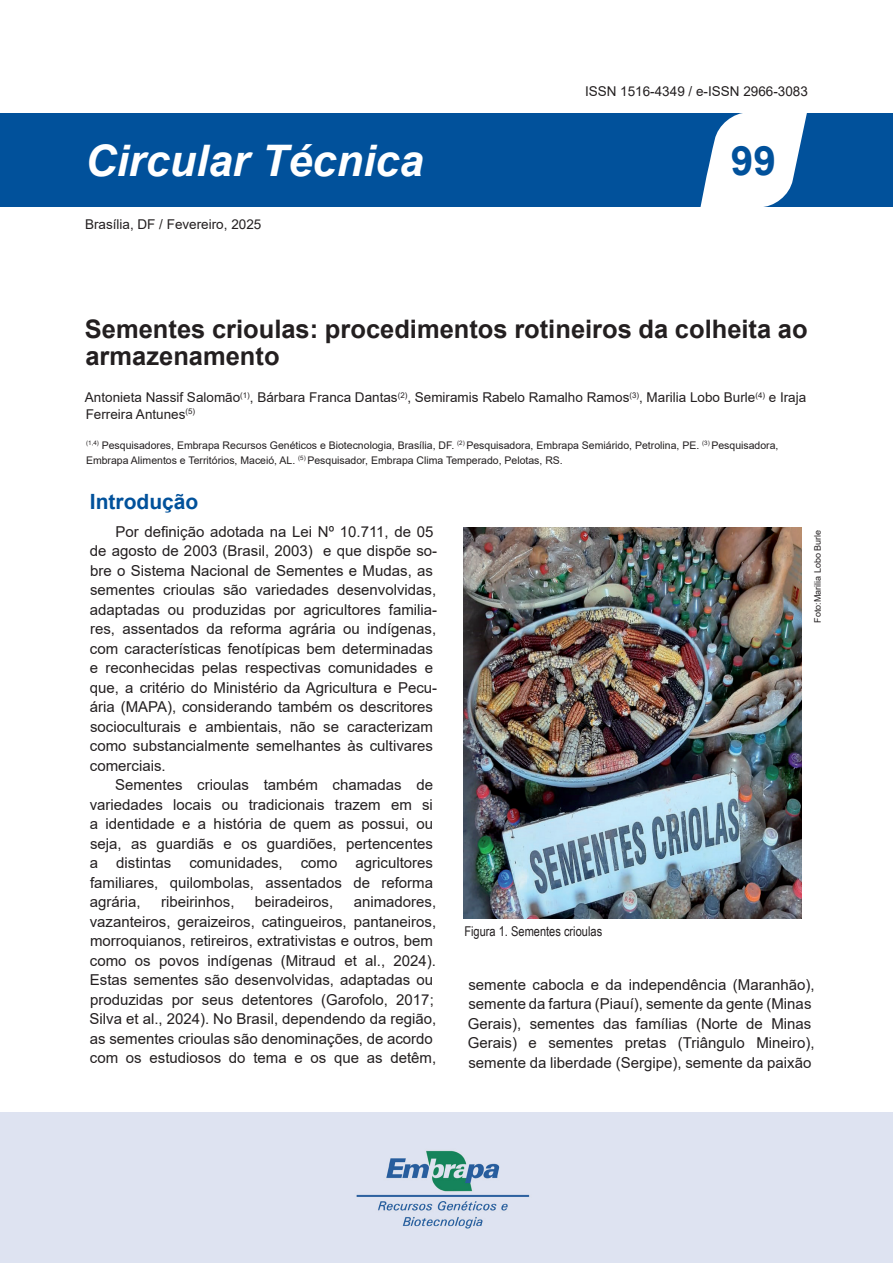
<style>
.page{position:relative;width:893px;height:1263px;background:#fff}
.page>*{position:absolute;margin:0;border:0;box-sizing:border-box;transform-origin:0 0}
.t1{font:italic 700 43.5px "Arial";color:#fff}
.t2{font:700 40.5px "Arial";color:#01519b}
.t3{font:700 25.5px/27px "Arial";color:#231f20}
.t4{font:700 21px "Arial";color:#01519b}
.t5{font:15px/19.5px "Arial";color:#231f20}
.t6{font:13.5px/16.5px "Arial";color:#231f20}
.t7{font:13.5px "Arial Narrow";color:#231f20}
.t8{font:10.5px/15px "Arial";color:#231f20}
.t9{font:9px "Arial";color:#231f20}
</style>
<div class="page">
<div style="left:0;top:113px;width:893px;height:94px;background:#01519b"></div>
<div style="left:0;top:1112px;width:893px;height:151px;background:#dee3f1"></div>
<img style="left:356px;top:1150px;width:174px;height:79px">
<svg style="left:700px;top:113px;width:107px;height:94px"></svg>
<img style="left:463px;top:527px;width:338px;height:391px">
<h1 class="t1" style="left:85px;top:131px;width:340px">Circular Técnica</h1>
<p class="t6" style="left:85px;top:216px;width:178px">Brasília, DF / Fevereiro, 2025</p>
<p class="t6" style="left:585px;top:83px;width:224px">ISSN 1516-4349 / e-ISSN 2966-3083</p>
<h2 class="t2" style="left:731px;top:132px;width:47px">99</h2>
<h3 class="t3" style="left:85px;top:315px;width:724px">Sementes crioulas: procedimentos rotineiros da colheita ao armazenamento</h3>
<p class="t6" style="left:85px;top:389px;width:723px">Antonieta Nassif Salomão<sup>(1)</sup>, Bárbara Franca Dantas<sup>(2)</sup>, Semiramis Rabelo Ramalho Ramos<sup>(3)</sup>, Marilia Lobo Burle<sup>(4)</sup> e Iraja<br>Ferreira Antunes<sup>(5)</sup></p>
<p class="t8" style="left:86px;top:437px;width:694px"><sup>(1,4)</sup> Pesquisadores, Embrapa Recursos Genéticos e Biotecnologia, Brasília, DF. <sup>(2)</sup> Pesquisadora, Embrapa Semiárido, Petrolina, PE. <sup>(3)</sup> Pesquisadora,<br>Embrapa Alimentos e Territórios, Maceió, AL. <sup>(5)</sup> Pesquisador, Embrapa Clima Temperado, Pelotas, RS.</p>
<h3 class="t4" style="left:90px;top:486px;width:110px">Introdução</h3>
<p class="t5" style="left:90px;top:521px;width:349px;text-indent:26px">Por definição adotada na Lei Nº 10.711, de 05 de agosto de 2003 (Brasil, 2003) e que dispõe so&shy;bre o Sistema Nacional de Sementes e Mudas, as sementes crioulas são variedades desenvolvidas, adaptadas ou produzidas por agricultores familia&shy;res, assentados da reforma agrária ou indígenas, com características fenotípicas bem determinadas e reconhecidas pelas respectivas comunidades e que, a critério do Ministério da Agricultura e Pecu&shy;ária (MAPA), considerando também os descritores socioculturais e ambientais, não se caracterizam como substancialmente semelhantes às cultivares comerciais.</p>
<p class="t5" style="left:90px;top:775px;width:345px;text-align:justify;text-indent:25px">Sementes crioulas também chamadas de variedades locais ou tradicionais trazem em si a identidade e a história de quem as possui, ou seja, as guardiãs e os guardiões, pertencentes a distintas comunidades, como agricultores familiares, quilombolas, assentados de reforma agrária,</p>
<p class="t5" style="left:90px;top:892px;width:348px;text-indent:264px">animadores, vazanteiros, geraizeiros, catingueiros, pantaneiros, morroquianos, retireiros, extrativistas e outros, bem como os povos indígenas (Mitraud et al., 2024).<br>Estas sementes são desenvolvidas, adaptadas ou produzidas por seus detentores (Garofolo, 2017; Silva et al., 2024). No Brasil, dependendo da região, as sementes crioulas são denominações, de acordo com os estudiosos do tema e os que as detêm,</p>
<p class="t5" style="left:161px;top:892px;width:75px">ribeirinhos,</p>
<p class="t5" style="left:255px;top:892px;width:80px">beiradeiros,</p>
<p class="t7" style="left:464px;top:921px;width:139px">Figura 1. Sementes crioulas</p>
<p class="t9" style="left:811px;top:623px;width:95px;rotate:-90deg">Foto:Marilia Lobo Burle</p>
<p class="t5" style="left:468px;top:974px;width:348px">semente cabocla e da independência (Maranhão), semente da fartura (Piauí), semente da gente (Minas Gerais), sementes das famílias (Norte de Minas Gerais) e sementes pretas (Triângulo Mineiro), semente da liberdade (Sergipe), semente da paixão</p>
</div>
